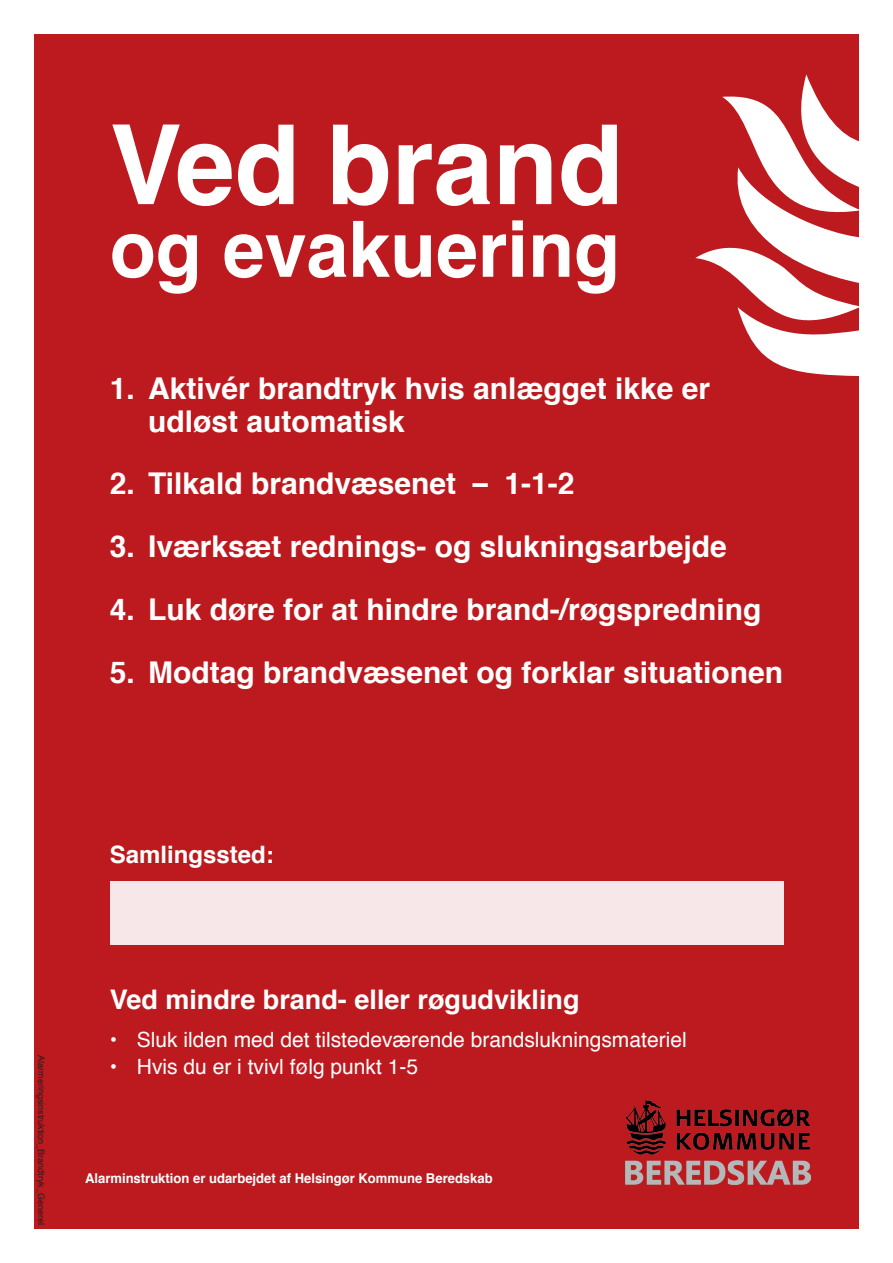
<style>
.page{position:relative;width:893px;height:1263px;background:#fff}
.page>*{position:absolute;margin:0;border:0;box-sizing:border-box;transform-origin:0 0}
.t1{font:700 110.55px "Helvetica";color:#fff}
.t2{font:700 77.85px "Helvetica";color:#fff}
.t3{font:700 30px/33px "Helvetica";color:#fff}
.t4{font:700 27px "Helvetica";color:#fff}
.t5{font:700 24px "Helvetica";color:#fff}
.t6{font:21px "Helvetica";color:#fff}
.t7{font:700 13.5px "Helvetica";color:#fff}
.t8{font:9px "Helvetica";color:#231f20}
.s1{font-family:"Century Gothic"}
</style>
<div class="page">
<div style="left:34px;top:34px;width:825px;height:1195px;background:#bd1a1f"></div>
<svg style="left:695px;top:74px;width:164px;height:302px"></svg>
<img style="left:626px;top:1100px;width:184px;height:84px">
<div style="left:110px;top:881px;width:673px;height:64px;background:#f8e7e8"></div>
<h1 class="t1" style="left:110px;top:76px;width:515px">Ved brand</h1>
<h2 class="t2" style="left:110px;top:186px;width:512px">og evakuering</h2>
<p class="t3" style="left:148px;top:372px;width:563px;text-indent:-38px">1. Aktivér brandtryk hvis anlægget ikke er udløst automatisk</p>
<p class="t3" style="left:110px;top:468px;width:466px">2. Tilkald brandvæsenet <span class="s1">–</span> 1-1-2</p>
<p class="t3" style="left:110px;top:530px;width:618px">3. Iværksæt rednings- og slukningsarbejde</p>
<p class="t3" style="left:110px;top:593px;width:653px">4. Luk døre for at hindre brand-/røgspredning</p>
<p class="t3" style="left:110px;top:656px;width:675px">5. Modtag brandvæsenet og forklar situationen</p>
<p class="t5" style="left:110px;top:835px;width:166px">Samlingssted:</p>
<p class="t8" style="left:48px;top:1055px;width:171px;rotate:90deg">Alarmeringsinstruktion_Brandtryk_Generel</p>
<p class="t4" style="left:110px;top:977px;width:471px">Ved mindre brand- eller røgudvikling</p>
<p class="t6" style="left:110px;top:1023px;width:578px">• Sluk ilden med det tilstedeværende brandslukningsmateriel</p>
<p class="t6" style="left:110px;top:1050px;width:310px">• Hvis du er i tvivl følg punkt 1-5</p>
<p class="t7" style="left:85px;top:1168px;width:409px">Alarminstruktion er udarbejdet af Helsingør Kommune Beredskab</p>
</div>
